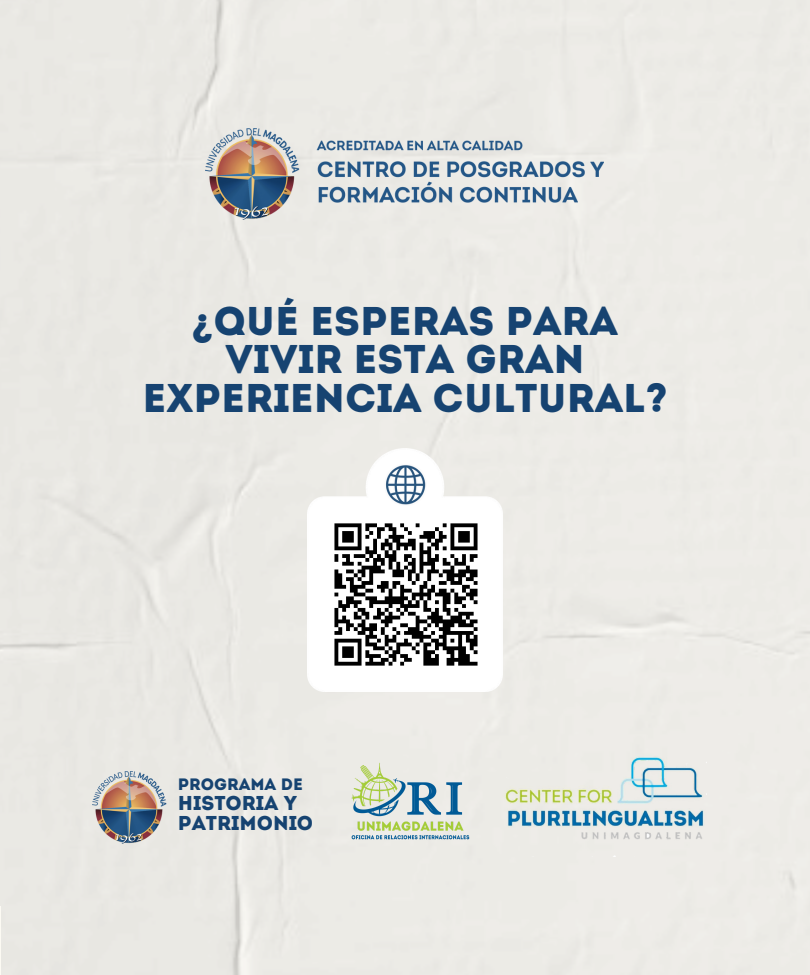
<style>
.page{position:relative;width:810px;height:975px;background:#ecebe6}
.page>*{position:absolute;margin:0;border:0;box-sizing:border-box;transform-origin:0 0}
.t1{font:40.1px/38.8px "Intro";color:#164371;text-align:center}
.t2{font:20.1px "Intro";color:#164371}
.t3{font:16.5px "Intro";color:#164371}
</style>
<div class="page">
<img style="left:206px;top:128px;width:398px;height:92px">
<img style="left:352px;top:744px;width:124px;height:115px">
<img style="left:503px;top:744px;width:204px;height:112px">
<img style="left:93px;top:772px;width:85px;height:72px">
<img style="left:307px;top:449px;width:196px;height:243px">
<img style="left:320px;top:508px;width:172px;height:173px">
<p class="t1" style="left:142px;top:305px;width:527px">¿QUÉ ESPERAS PARA<br>VIVIR ESTA GRAN<br>EXPERIENCIA CULTURAL?</p>
<p class="t3" style="left:178px;top:778px;width:127px">PROGRAMA DE</p>
<p class="t2" style="left:178px;top:795px;width:121px">HISTORIA Y</p>
<h1 class="t2" style="left:178px;top:815px;width:137px">PATRIMONIO</h1>
</div>
